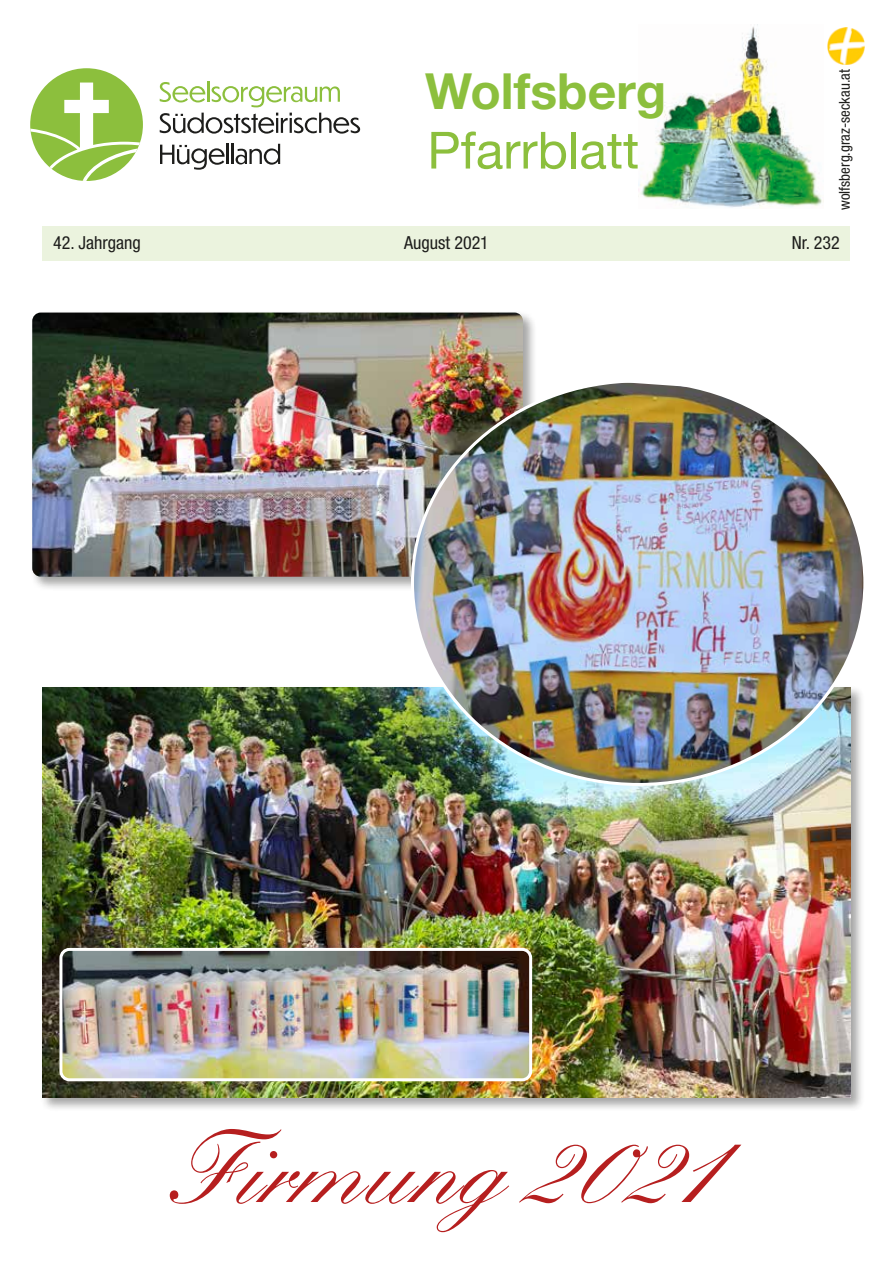
<style>
.page{position:relative;width:893px;height:1263px;background:#fff}
.page>*{position:absolute;margin:0;border:0;box-sizing:border-box;transform-origin:0 0}
.t1{font:500 102px "Kuenstler Script";color:#b61f1f}
.t2{font:51.3px "Helvetica Neue";color:#8cbf3d}
.t3{font:700 49.95px "Helvetica Neue";color:#8cbf3d}
.t4{font:condensed 18px "Helvetica Neue";color:#1d1d1b}
.t5{font:condensed 15px "Helvetica Neue";color:#1d1d1b}
</style>
<div class="page">
<div style="left:43px;top:226px;width:807px;height:34px;background:#ebf3de"></div>
<svg style="left:160px;top:82px;width:45px;height:20px"></svg>
<hr style="left:207px;top:81px;width:2px;height:21px;background:#8cbf3d">
<svg style="left:212px;top:86px;width:128px;height:21px"></svg>
<svg style="left:160px;top:113px;width:200px;height:21px"></svg>
<svg style="left:160px;top:145px;width:65px;height:25px"></svg>
<hr style="left:226px;top:144px;width:3px;height:20px;background:#1d1d1b">
<hr style="left:231px;top:144px;width:3px;height:20px;background:#1d1d1b">
<svg style="left:236px;top:144px;width:44px;height:21px"></svg>
<div style="left:30px;top:68px;width:113px;height:113px;background:#8cbf3d;border-radius:50%"></div>
<svg style="left:30px;top:83px;width:110px;height:98px"></svg>
<img style="left:638px;top:24px;width:186px;height:184px">
<img style="left:827px;top:28px;width:37px;height:37px">
<div style="left:30px;top:311px;width:507px;height:280px;background:#1d1d1b;opacity:.4"></div>
<img style="left:32px;top:313px;width:491px;height:264px">
<div style="left:41px;top:685px;width:824px;height:426px;background:#1d1d1b;opacity:.4"></div>
<img style="left:43px;top:687px;width:807px;height:410px">
<img style="left:61px;top:949px;width:470px;height:131px">
<div style="left:59px;top:948px;width:473px;height:133px;border:3px solid #fff;border-radius:9px"></div>
<img style="left:412px;top:382px;width:453px;height:402px">
<h3 class="t3" style="left:425px;top:60px;width:242px">Wolfsberg</h3>
<h2 class="t2" style="left:427px;top:120px;width:213px">Pfarrblatt</h2>
<p class="t5" style="left:836px;top:210px;width:142px;rotate:-90deg">wolfsberg.graz-seckau.at</p>
<p class="t4" style="left:53px;top:232px;width:89px">42. Jahrgang</p>
<p class="t4" style="left:404px;top:232px;width:86px">August 2021</p>
<p class="t4" style="left:792px;top:232px;width:49px">Nr. 232</p>
<h1 class="t1" style="left:172px;top:1108px;width:550px">Firmung 2021</h1>
</div>
